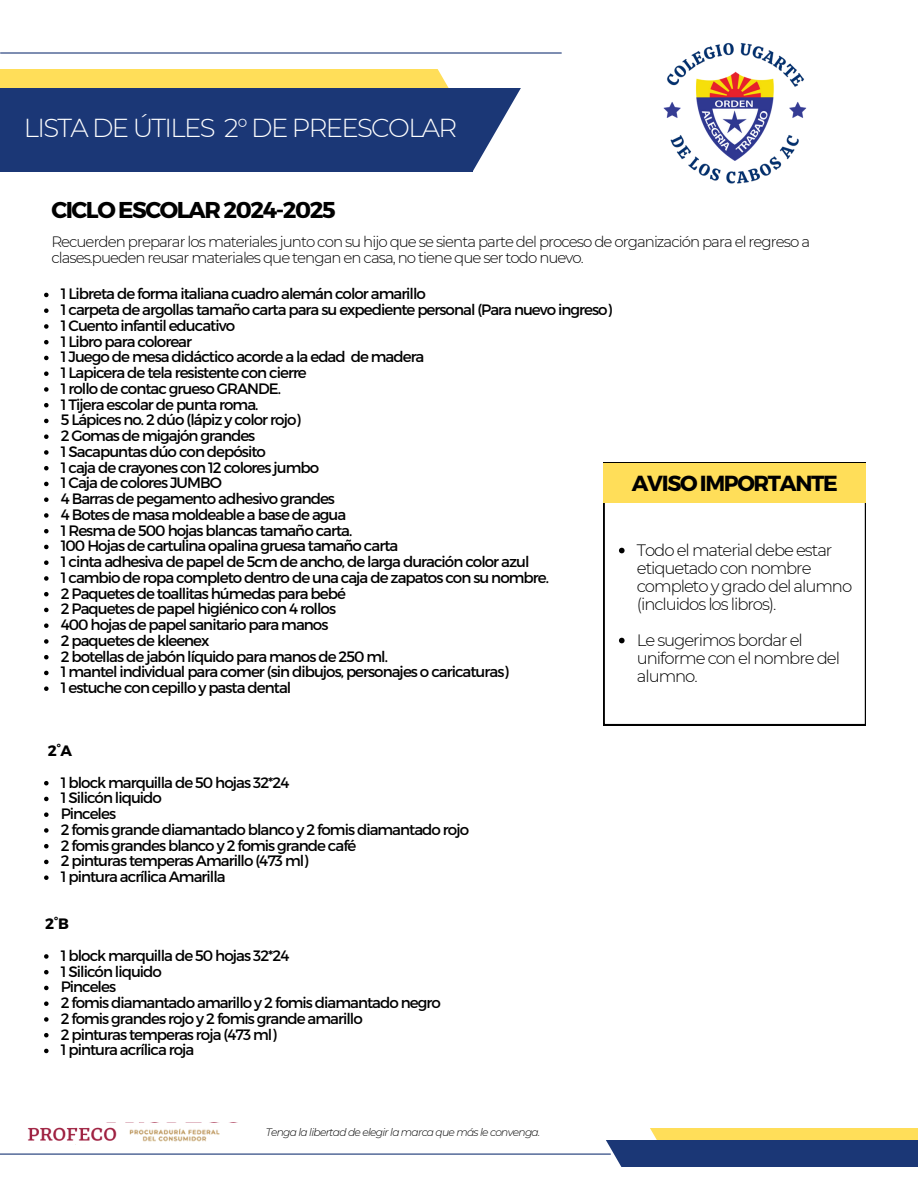
<style>
.page{position:relative;width:918px;height:1188px;background:#fff}
.page>*{position:absolute;margin:0;border:0;box-sizing:border-box;transform-origin:0 0}
.t1{font:300 25.95px "Montserrat";letter-spacing:-.065em;color:#fff}
.t2{font:700 22.95px "Montserrat";letter-spacing:-.065em;color:#000}
.t3{font:700 21.75px "Montserrat";letter-spacing:-.065em;color:#000}
.t4{font:300 16.5px/18px "Montserrat";letter-spacing:-.065em;color:#000}
.t5{font:15px "Montserrat";letter-spacing:-.065em;color:#000}
.t6{font:300 15px/15.8px "Montserrat";letter-spacing:-.065em;color:#000}
.t7{font:700 15px "Montserrat";color:#000}
.t8{font:italic 300 10.65px "Montserrat";letter-spacing:-.065em;color:#000}
</style>
<div class="page">
<div style="left:0;top:69px;width:628px;height:27px;background:#ffde59"></div>
<svg style="left:44px;top:293px;width:5px;height:4px"></svg>
<svg style="left:44px;top:308px;width:5px;height:5px"></svg>
<svg style="left:44px;top:324px;width:5px;height:5px"></svg>
<svg style="left:44px;top:340px;width:5px;height:4px"></svg>
<svg style="left:44px;top:356px;width:5px;height:4px"></svg>
<svg style="left:44px;top:371px;width:5px;height:5px"></svg>
<svg style="left:44px;top:387px;width:5px;height:5px"></svg>
<svg style="left:44px;top:403px;width:5px;height:4px"></svg>
<svg style="left:44px;top:419px;width:5px;height:4px"></svg>
<svg style="left:44px;top:434px;width:5px;height:5px"></svg>
<svg style="left:44px;top:450px;width:5px;height:5px"></svg>
<svg style="left:44px;top:466px;width:5px;height:4px"></svg>
<svg style="left:44px;top:482px;width:5px;height:4px"></svg>
<svg style="left:44px;top:497px;width:5px;height:5px"></svg>
<svg style="left:44px;top:513px;width:5px;height:5px"></svg>
<svg style="left:44px;top:529px;width:5px;height:4px"></svg>
<svg style="left:44px;top:545px;width:5px;height:4px"></svg>
<svg style="left:44px;top:560px;width:5px;height:5px"></svg>
<svg style="left:44px;top:576px;width:5px;height:5px"></svg>
<svg style="left:44px;top:592px;width:5px;height:4px"></svg>
<svg style="left:44px;top:608px;width:5px;height:4px"></svg>
<svg style="left:44px;top:623px;width:5px;height:5px"></svg>
<svg style="left:44px;top:639px;width:5px;height:5px"></svg>
<svg style="left:44px;top:655px;width:5px;height:4px"></svg>
<svg style="left:44px;top:671px;width:5px;height:4px"></svg>
<svg style="left:44px;top:686px;width:5px;height:5px"></svg>
<svg style="left:44px;top:781px;width:5px;height:4px"></svg>
<svg style="left:44px;top:797px;width:5px;height:4px"></svg>
<svg style="left:44px;top:812px;width:5px;height:5px"></svg>
<svg style="left:44px;top:828px;width:5px;height:5px"></svg>
<svg style="left:44px;top:844px;width:5px;height:4px"></svg>
<svg style="left:44px;top:860px;width:5px;height:4px"></svg>
<svg style="left:44px;top:875px;width:5px;height:5px"></svg>
<svg style="left:44px;top:954px;width:5px;height:5px"></svg>
<svg style="left:44px;top:970px;width:5px;height:4px"></svg>
<svg style="left:44px;top:986px;width:5px;height:4px"></svg>
<svg style="left:44px;top:1001px;width:5px;height:5px"></svg>
<svg style="left:44px;top:1017px;width:5px;height:5px"></svg>
<svg style="left:44px;top:1033px;width:5px;height:4px"></svg>
<svg style="left:44px;top:1049px;width:5px;height:4px"></svg>
<svg style="left:403px;top:52px;width:225px;height:120px"></svg>
<svg style="left:473px;top:88px;width:48px;height:83px"></svg>
<div style="left:1px;top:88px;width:472px;height:83px;background:#1b3776"></div>
<hr style="left:1px;top:52px;width:560px;height:2px;background:#1b3776">
<div style="left:641px;top:1129px;width:277px;height:23px;background:#ffde59"></div>
<div style="left:576px;top:1140px;width:342px;height:27px;background:#1b3776"></div>
<svg style="left:459px;top:1128px;width:243px;height:39px"></svg>
<hr style="left:0;top:1154px;width:610px;height:1px;background:#1b3776">
<svg style="left:618px;top:1128px;width:39px;height:12px"></svg>
<img style="left:27px;top:1122px;width:89px;height:23px">
<img style="left:101px;top:1123px;width:119px;height:20px">
<svg style="left:604px;top:502px;width:262px;height:223px"></svg>
<div style="left:604px;top:463px;width:262px;height:39px;background:#ffde59"></div>
<img style="left:663px;top:43px;width:144px;height:141px">
<svg style="left:619px;top:548px;width:6px;height:5px"></svg>
<svg style="left:619px;top:638px;width:6px;height:5px"></svg>
<h2 class="t1" style="left:24px;top:112px;width:435px">LISTA DE ÚTILES 2° DE PREESCOLAR</h2>
<p class="t2" style="left:51px;top:195px;width:286px">CICLO ESCOLAR 2024-2025</p>
<p class="t6" style="left:51px;top:234px;width:760px">Recuerden preparar los materiales junto con su hijo que se sienta parte del proceso de organización para el regreso a clases.pueden reusar materiales que tengan en casa, no tiene que ser todo nuevo.</p>
<p class="t5" style="left:61px;top:284px;width:367px">1 Libreta de forma italiana cuadro alemán color amarillo</p>
<h1 class="t5" style="left:61px;top:300px;width:553px">1 carpeta de argollas tamaño carta para su expediente personal (Para nuevo ingreso)</h1>
<h2 class="t5" style="left:61px;top:316px;width:176px">1 Cuento infantil educativo</h2>
<h4 class="t5" style="left:61px;top:332px;width:133px">1 Libro para colorear</h4>
<p class="t5" style="left:61px;top:347px;width:365px">1 Juego de mesa didáctico acorde a la edad de madera</p>
<p class="t5" style="left:61px;top:363px;width:248px">1 Lapicera de tela resistente con cierre</p>
<p class="t5" style="left:61px;top:379px;width:222px">1 rollo de contac grueso GRANDE.</p>
<p class="t5" style="left:61px;top:395px;width:199px">1 Tijera escolar de punta roma.</p>
<p class="t5" style="left:61px;top:410px;width:242px">5 Lápices no. 2 dúo (lápiz y color rojo)</p>
<p class="t5" style="left:61px;top:426px;width:196px">2 Gomas de migajón grandes</p>
<p class="t5" style="left:61px;top:442px;width:207px">1 Sacapuntas dúo con depósito</p>
<p class="t5" style="left:61px;top:458px;width:260px">1 caja de crayones con 12 colores jumbo</p>
<p class="t5" style="left:61px;top:473px;width:163px">1 Caja de colores JUMBO</p>
<p class="t5" style="left:61px;top:489px;width:276px">4 Barras de pegamento adhesivo grandes</p>
<p class="t5" style="left:61px;top:505px;width:287px">4 Botes de masa moldeable a base de agua</p>
<p class="t5" style="left:61px;top:521px;width:293px">1 Resma de 500 hojas blancas tamaño carta.</p>
<p class="t5" style="left:61px;top:536px;width:339px">100 Hojas de cartulina opalina gruesa tamaño carta</p>
<p class="t5" style="left:61px;top:552px;width:470px">1 cinta adhesiva de papel de 5cm de ancho, de larga duración color azul</p>
<p class="t5" style="left:61px;top:568px;width:490px">1 cambio de ropa completo dentro de una caja de zapatos con su nombre.</p>
<p class="t5" style="left:61px;top:584px;width:287px">2 Paquetes de toallitas húmedas para bebé</p>
<p class="t5" style="left:61px;top:599px;width:277px">2 Paquetes de papel higiénico con 4 rollos</p>
<p class="t5" style="left:61px;top:615px;width:269px">400 hojas de papel sanitario para manos</p>
<p class="t5" style="left:61px;top:631px;width:150px">2 paquetes de kleenex</p>
<p class="t5" style="left:61px;top:647px;width:329px">2 botellas dejabón líquido para manos de 250 ml.</p>
<p class="t5" style="left:61px;top:662px;width:450px">1 mantel individual para comer (sin dibujos, personajes o caricaturas)</p>
<p class="t5" style="left:61px;top:678px;width:232px">1 estuche con cepillo y pasta dental</p>
<p class="t7" style="left:48px;top:741px;width:26px">2°A</p>
<p class="t5" style="left:61px;top:773px;width:230px">1 block marquilla de 50 hojas 32*24</p>
<p class="t5" style="left:61px;top:788px;width:103px">1 Silicón liquido</p>
<p class="t5" style="left:61px;top:804px;width:57px">Pinceles</p>
<h3 class="t5" style="left:61px;top:820px;width:410px">2 fomis grande diamantado blanco y 2 fomis diamantado rojo</h3>
<p class="t5" style="left:61px;top:836px;width:297px">2 fomis grandes blanco y 2 fomis grande café</p>
<p class="t5" style="left:61px;top:851px;width:249px">2 pinturas temperas Amarillo (473 ml)</p>
<p class="t5" style="left:61px;top:867px;width:167px">1 pintura acrílica Amarilla</p>
<p class="t7" style="left:45px;top:914px;width:25px">2°B</p>
<p class="t5" style="left:61px;top:946px;width:230px">1 block marquilla de 50 hojas 32*24</p>
<p class="t5" style="left:61px;top:962px;width:103px">1 Silicón liquido</p>
<p class="t5" style="left:61px;top:977px;width:57px">Pinceles</p>
<h3 class="t5" style="left:61px;top:993px;width:382px">2 fomis diamantado amarillo y 2 fomis diamantado negro</h3>
<p class="t5" style="left:61px;top:1009px;width:304px">2 fomis grandes rojo y 2 fomis grande amarillo</p>
<p class="t5" style="left:61px;top:1025px;width:217px">2 pinturas temperas roja (473 ml)</p>
<p class="t5" style="left:61px;top:1040px;width:135px">1 pintura acrílica roja</p>
<p class="t3" style="left:632px;top:469px;width:207px">AVISO IMPORTANTE</p>
<p class="t4" style="left:637px;top:541px;width:217px">Todo el material debe estar etiquetado con nombre completo y grado del alumno (incluidos los libros).</p>
<p class="t4" style="left:637px;top:631px;width:205px">Le sugerimos bordar el uniforme con el nombre del alumno.</p>
<p class="t8" style="left:266px;top:1126px;width:276px">Tenga la libertad de elegir la marca que más le convenga.</p>
</div>
